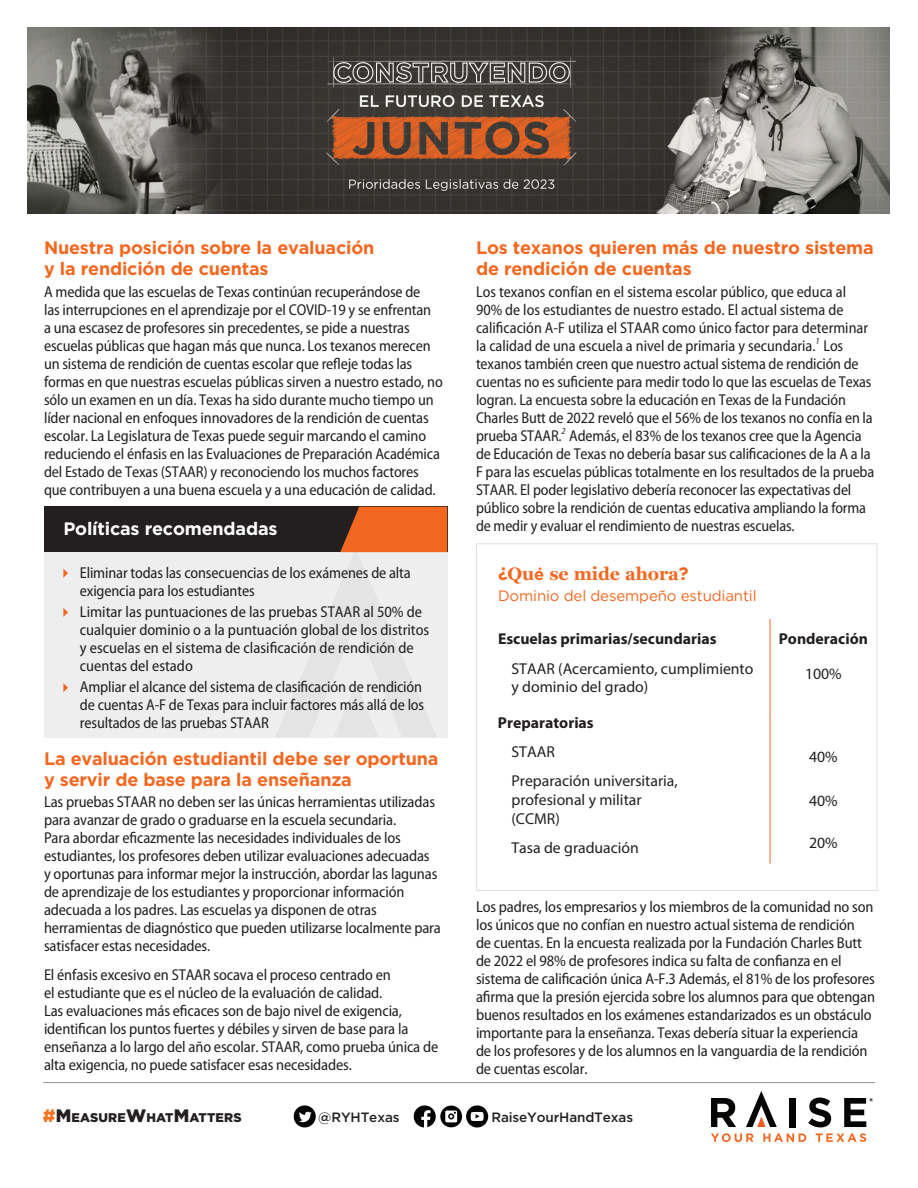
<style>
.page{position:relative;width:918px;height:1188px;background:#fff}
.page>*{position:absolute;margin:0;border:0;box-sizing:border-box;transform-origin:0 0}
.t1{font:700 18px/21.6px "Gotham";letter-spacing:-.01em;color:#f36821}
.t2{font:700 18px "Gotham";letter-spacing:-.01em;color:#fff}
.t3{font:700 18px "Georgia";letter-spacing:-.01em;color:#f36821}
.t4{font:semi-condensed 15.75px/18px "Myriad Pro";letter-spacing:-.01em;color:#231f20}
.t5{font:15.75px/18.8px "Myriad Pro";color:#231f20}
.t6{font:700 15.75px "Myriad Pro";color:#231f20}
.t7{font:15px "Gotham";letter-spacing:-.01em;color:#f36821}
.t8{font:500 13.5px "Gotham";letter-spacing:-.01em;color:#231f20}
.t9{font:900 12.6px "Gotham";letter-spacing:.015em;color:#231f20}
.s1{font-family:"Gotham"}
.s2{font-family:"Gotham";font-size:16.5px}
.s3{font-size:18px;color:#f37323}
.s4{font-size:18px}
</style>
<div class="page">
<img style="left:28px;top:28px;width:862px;height:185px">
<hr style="left:770px;top:619px;width:1px;height:97px;background:#f36821">
<hr style="left:770px;top:716px;width:1px;height:148px;background:#f36821">
<hr style="left:476px;top:543px;width:294px;height:1px;background:#dcdddf">
<hr style="left:476px;top:544px;width:1px;height:75px;background:#dcdddf">
<hr style="left:770px;top:543px;width:107px;height:1px;background:#dcdddf">
<hr style="left:877px;top:544px;width:1px;height:75px;background:#dcdddf">
<hr style="left:476px;top:619px;width:1px;height:97px;background:#dcdddf">
<hr style="left:877px;top:619px;width:1px;height:97px;background:#dcdddf">
<hr style="left:476px;top:716px;width:1px;height:148px;background:#dcdddf">
<hr style="left:877px;top:716px;width:1px;height:148px;background:#dcdddf">
<svg style="left:476px;top:864px;width:1px;height:26px"></svg>
<svg style="left:877px;top:864px;width:1px;height:26px"></svg>
<hr style="left:476px;top:890px;width:294px;height:1px;background:#dcdddf">
<hr style="left:770px;top:890px;width:107px;height:1px;background:#dcdddf">
<div style="left:44px;top:506px;width:403px;height:232px;background:#eeeeef"></div>
<hr style="left:43px;top:1082px;width:832px;height:1px;background:#939598">
<div style="left:44px;top:507px;width:403px;height:45px;background:#231f20"></div>
<svg style="left:340px;top:507px;width:107px;height:46px;background:#e06324"></svg>
<svg style="left:711px;top:1098px;width:25px;height:29px"></svg>
<div style="left:789px;top:1098px;width:6px;height:29px;background:#050504"></div>
<svg style="left:808px;top:1098px;width:23px;height:29px"></svg>
<svg style="left:746px;top:1091px;width:31px;height:36px"></svg>
<svg style="left:844px;top:1098px;width:29px;height:29px"></svg>
<svg style="left:711px;top:1133px;width:43px;height:9px"></svg>
<svg style="left:763px;top:1133px;width:43px;height:9px"></svg>
<svg style="left:816px;top:1133px;width:50px;height:9px"></svg>
<svg style="left:414px;top:1105px;width:74px;height:22px"></svg>
<svg style="left:294px;top:1105px;width:22px;height:22px"></svg>
<svg style="left:63px;top:569px;width:5px;height:9px"></svg>
<svg style="left:63px;top:608px;width:5px;height:9px"></svg>
<svg style="left:63px;top:683px;width:5px;height:9px"></svg>
<p class="t1" style="left:44px;top:236px;width:332px">Nuestra posición sobre la evaluación y la rendición de cuentas</p>
<p class="t4" style="left:44px;top:283px;width:400px">A medida que las escuelas de Texas continúan recuperándose de<br>las interrupciones en el aprendizaje por el COVID-19 y se enfrentan<br>a una escasez de profesores sin precedentes, se pide a nuestras escuelas públicas que hagan más que nunca. Los texanos merecen un sistema de rendición de cuentas escolar que refleje todas las formas en que nuestras escuelas públicas sirven a nuestro estado, no sólo un examen en un día. Texas ha sido durante mucho tiempo un líder nacional en enfoques innovadores de la rendición de cuentas escolar. La Legislatura de Texas puede seguir marcando el camino reduciendo el énfasis en las Evaluaciones de Preparación Académica del Estado de Texas (STAAR) y reconociendo los muchos factores que contribuyen a una buena escuela y a una educación de calidad.</p>
<p class="t2" style="left:63px;top:517px;width:216px">Políticas recomendadas</p>
<p class="t4" style="left:80px;top:564px;width:332px">Eliminar todas las consecuencias de los exámenes de alta exigencia para los estudiantes</p>
<p class="t4" style="left:80px;top:603px;width:351px">Limitar las puntuaciones de las pruebas STAAR al 50% de cualquier dominio o a la puntuación global de los distritos y escuelas en el sistema de clasificación de rendición de cuentas del estado</p>
<p class="t4" style="left:80px;top:678px;width:346px">Ampliar el alcance del sistema de clasificación de rendición de cuentas A-F de Texas para incluir factores más allá de los resultados de las pruebas STAAR</p>
<p class="t1" style="left:44px;top:747px;width:396px">La evaluación estudiantil debe ser oportuna y servir de base para la enseñanza</p>
<p class="t4" style="left:44px;top:793px;width:398px">Las pruebas STAAR no deben ser las únicas herramientas utilizadas para avanzar de grado o graduarse en la escuela secundaria.<br>Para abordar eficazmente las necesidades individuales de los estudiantes, los profesores deben utilizar evaluaciones adecuadas<br>y oportunas para informar mejor la instrucción, abordar las lagunas de aprendizaje de los estudiantes y proporcionar información adecuada a los padres. Las escuelas ya disponen de otras herramientas de diagnóstico que pueden utilizarse localmente para satisfacer estas necesidades.</p>
<p class="t4" style="left:44px;top:966px;width:396px">El énfasis excesivo en STAAR socava el proceso centrado en<br>el estudiante que es el núcleo de la evaluación de calidad.<br>Las evaluaciones más eficaces son de bajo nivel de exigencia, identifican los puntos fuertes y débiles y sirven de base para la enseñanza a lo largo del año escolar. STAAR, como prueba única de alta exigencia, no puede satisfacer esas necesidades.</p>
<p class="t1" style="left:476px;top:236px;width:399px">Los texanos quieren más de nuestro sistema de rendición de cuentas</p>
<p class="t4" style="left:476px;top:283px;width:400px">Los texanos confían en el sistema escolar público, que educa al 90% de los estudiantes de nuestro estado. El actual sistema de calificación A-F utiliza el STAAR como único factor para determinar la calidad de una escuela a nivel de primaria y secundaria.<sup>1</sup> Los texanos también creen que nuestro actual sistema de rendición de cuentas no es suficiente para medir todo lo que las escuelas de Texas logran. La encuesta sobre la educación en Texas de la Fundación Charles Butt de 2022 reveló que el 56% de los texanos no confía en la prueba STAAR.<sup>2</sup> Además, el 83% de los texanos cree que la Agencia de Educación de Texas no debería basar sus calificaciones de la A a la F para las escuelas públicas totalmente en los resultados de la prueba STAAR. El poder legislativo debería reconocer las expectativas del público sobre la rendición de cuentas educativa ampliando la forma de medir y evaluar el rendimiento de nuestras escuelas.</p>
<p class="t3" style="left:498px;top:560px;width:192px"><span class="s1">¿</span>Qu<span class="s2">é</span> se mide ahora<span class="s1">?</span></p>
<p class="t7" style="left:498px;top:586px;width:260px">Dominio del desempeño estudiantil</p>
<p class="t6" style="left:498px;top:629px;width:220px">Escuelas primarias/secundarias</p>
<p class="t5" style="left:512px;top:659px;width:243px">STAAR (Acercamiento, cumplimiento y dominio del grado)</p>
<p class="t6" style="left:779px;top:629px;width:91px">Ponderación</p>
<p class="t5" style="left:805px;top:664px;width:38px">100%</p>
<p class="t6" style="left:498px;top:712px;width:97px">Preparatorias</p>
<p class="t5" style="left:511px;top:737px;width:168px;line-height:29.2px">STAAR<br>Preparación universitaria,</p>
<p class="t5" style="left:511px;top:790px;width:132px">profesional y militar (CCMR)</p>
<p class="t5" style="left:511px;top:838px;width:129px">Tasa de graduación</p>
<p class="t5" style="left:809px;top:747px;width:30px">40%</p>
<p class="t5" style="left:809px;top:791px;width:30px">40%</p>
<p class="t5" style="left:809px;top:833px;width:30px">20%</p>
<p class="t4" style="left:476px;top:898px;width:401px">Los padres, los empresarios y los miembros de la comunidad no son los únicos que no confían en nuestro actual sistema de rendición<br>de cuentas. En la encuesta realizada por la Fundación Charles Butt de 2022 el 98% de profesores indica su falta de confianza en el sistema de calificación única A-F.3 Además, el 81% de los profesores afirma que la presión ejercida sobre los alumnos para que obtengan buenos resultados en los exámenes estandarizados es un obstáculo importante para la enseñanza. Texas debería situar la experiencia de los profesores y de los alumnos en la vanguardia de la rendición de cuentas escolar.</p>
<p class="t9" style="left:43px;top:1109px;width:200px"><span class="s3">#</span><span class="s4">M</span>EASURE<span class="s4">W</span>HAT<span class="s4">M</span>ATTERS</p>
<p class="t8" style="left:318px;top:1108px;width:83px">@RYHTexas</p>
<p class="t8" style="left:492px;top:1108px;width:143px">RaiseYourHandTexas</p>
</div>
